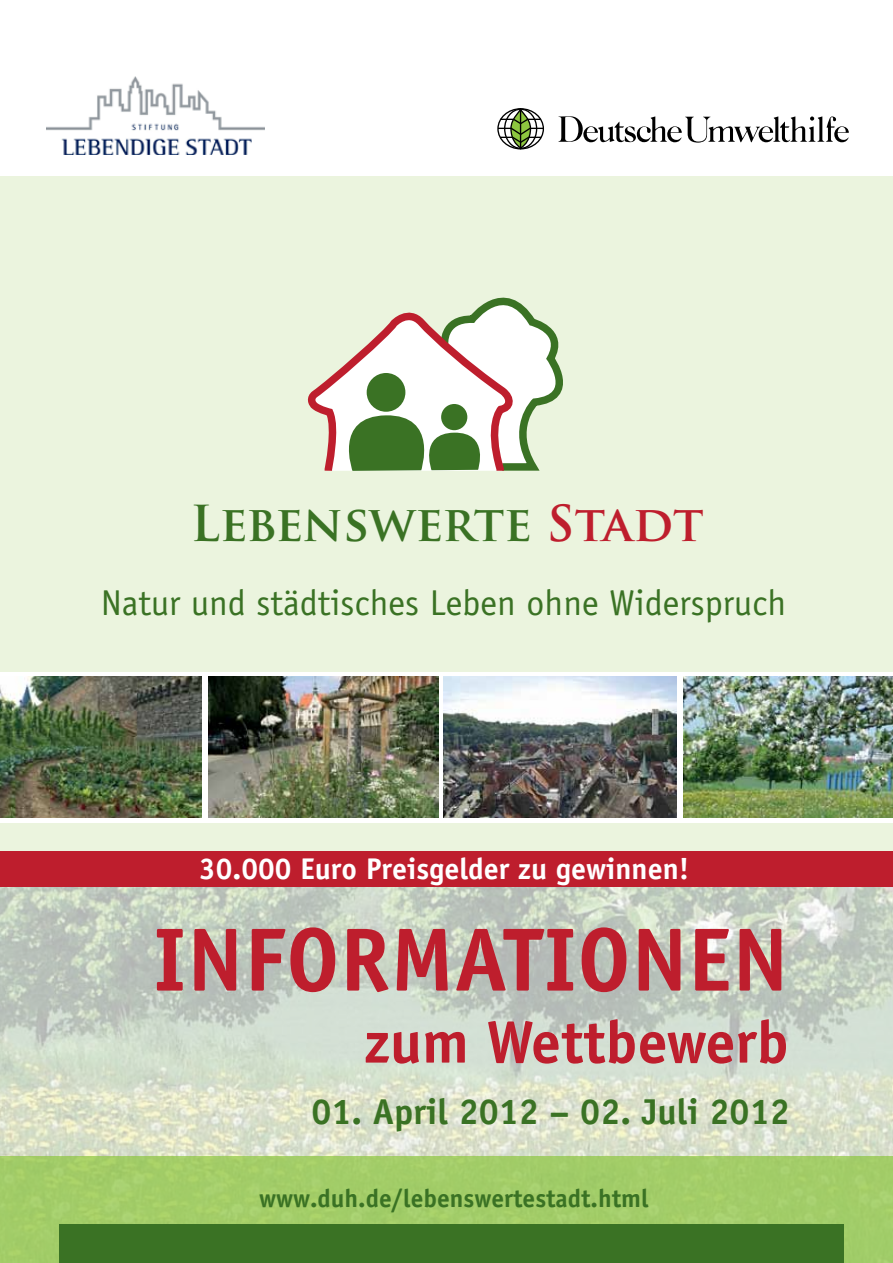
<style>
.page{position:relative;width:893px;height:1263px;background:#fff}
.page>*{position:absolute;margin:0;border:0;box-sizing:border-box;transform-origin:0 0}
.t1{font:700 90px "Officina Sans";letter-spacing:.005em;color:#be1e2d}
.t2{font:700 60px "Officina Sans";color:#be1e2d}
.t3{font:700 48.3px "Trajan Pro";color:#3a7224}
.t4{font:36px "Officina Sans";color:#3a7224}
.t5{font:700 36px "Officina Sans";color:#3a7224}
.t6{font:700 30px "Officina Sans";color:#fff}
.t7{font:700 25.5px "Officina Sans";color:#3a7224}
.s1{color:#be1e2d}
</style>
<div class="page">
<div style="left:0;top:176px;width:893px;height:675px;background:#ebf4de"></div>
<img style="left:0;top:887px;width:893px;height:270px">
<div style="left:0;top:672px;width:893px;height:151px;background:#fff"></div>
<div style="left:0;top:1157px;width:893px;height:106px;background:#a2cd68"></div>
<svg style="left:498px;top:109px;width:45px;height:40px"></svg>
<div style="left:497px;top:108px;width:47px;height:41px;border:1px solid #000;border-radius:50%"></div>
<svg style="left:505px;top:109px;width:32px;height:39px"></svg>
<div style="left:504px;top:109px;width:33px;height:40px;border:1px solid #000;border-radius:50%"></div>
<svg style="left:559px;top:116px;width:290px;height:27px"></svg>
<svg style="left:511px;top:109px;width:19px;height:39px"></svg>
<div style="left:510px;top:108px;width:21px;height:41px;border:1px solid #000;border-radius:50%"></div>
<hr style="left:520px;top:110px;width:1px;height:39px;background:#000">
<svg style="left:498px;top:117px;width:45px;height:27px"></svg>
<div style="left:60px;top:1225px;width:784px;height:38px;background:#3a7224"></div>
<img style="left:683px;top:677px;width:210px;height:140px">
<svg style="left:307px;top:298px;width:256px;height:173px"></svg>
<div style="left:0;top:851px;width:893px;height:36px;background:#be1e2d"></div>
<img style="left:47px;top:76px;width:217px;height:79px">
<img style="left:0;top:677px;width:201px;height:141px">
<img style="left:209px;top:677px;width:229px;height:141px">
<img style="left:444px;top:676px;width:233px;height:142px">
<h3 class="t3" style="left:190px;top:493px;width:515px">Lebenswerte <span class="s1">Stadt</span></h3>
<p class="t4" style="left:101px;top:582px;width:686px">Natur und städtisches Leben ohne Widerspruch</p>
<p class="t6" style="left:199px;top:850px;width:492px">30.000 Euro Preisgelder zu gewinnen!</p>
<h1 class="t1" style="left:153px;top:904px;width:622px">INFORMATIONen</h1>
<h2 class="t2" style="left:364px;top:1005px;width:426px">zum Wettbewerb</h2>
<p class="t5" style="left:312px;top:1089px;width:480px">01. April 2012 – 02. Juli 2012</p>
<p class="t7" style="left:259px;top:1182px;width:391px">www.duh.de/lebenswertestadt.html</p>
</div>
